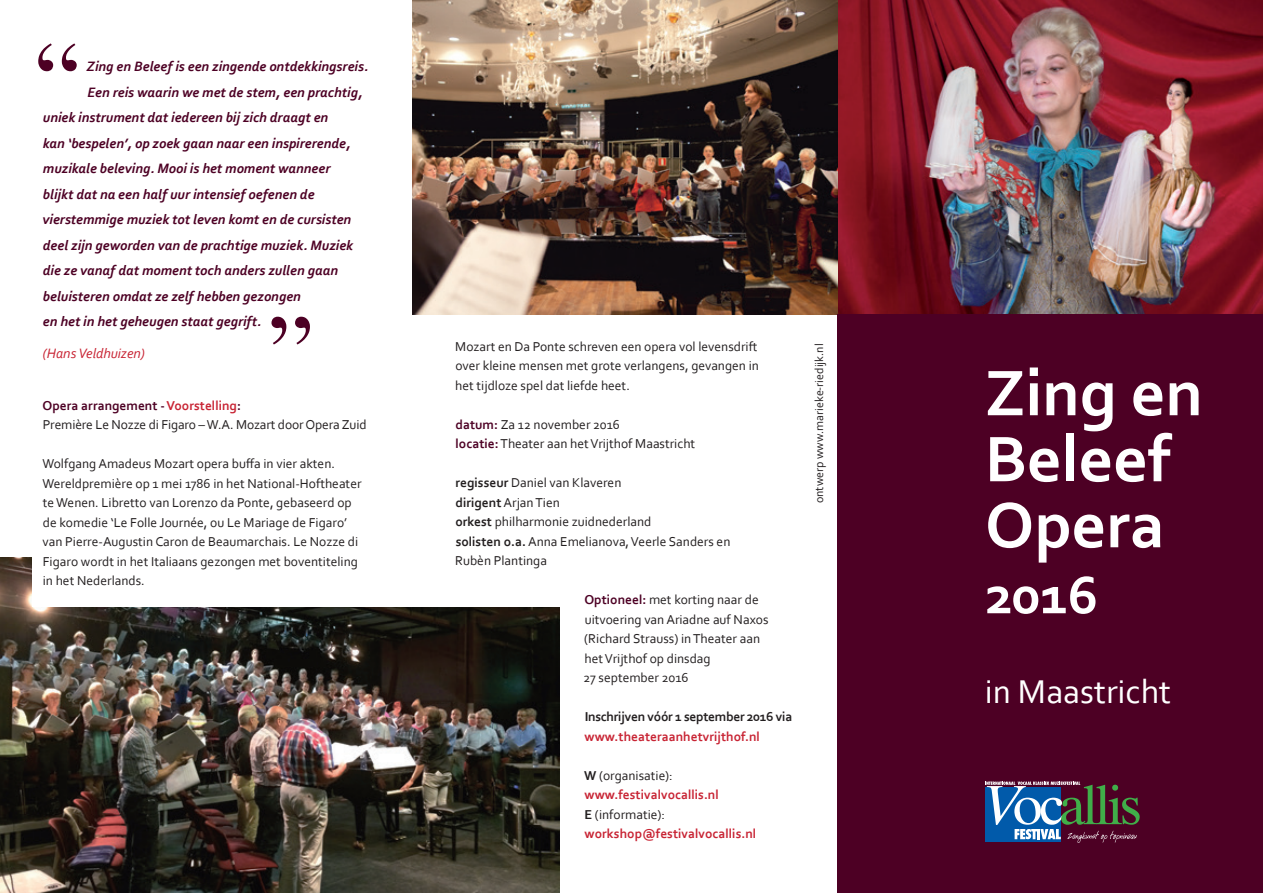
<style>
.page{position:relative;width:1263px;height:893px;background:#fff}
.page>*{position:absolute;margin:0;border:0;box-sizing:border-box;transform-origin:0 0}
.t1{font:104.25px "Times Ten";color:#4d0024}
.t2{font:700 67.5px/66px "Corbel";color:#fff}
.t3{font:700 55.5px "Corbel";color:#fff}
.t4{font:34.5px "Corbel";color:#fff}
.t5{font:italic 700 14.25px "Corbel";color:#4d0024}
.t6{font:italic 14.25px "Corbel";color:#c82434}
.t7{font:13.5px/19.5px "Corbel";color:#231f20}
.t8{font:700 13.5px/19.5px "Corbel";color:#c82434}
.t9{font:700 13.5px "Corbel";letter-spacing:-.02em;color:#231f20}
.t10{font:12px "Corbel";color:#231f20}
.s1{font-weight:700;color:#4d0024}
.s2{font-weight:700;color:#c82434}
.s3{font-weight:700}
.s4{color:#231f20}
.s5{font-weight:400;color:#231f20}
</style>
<div class="page">
<img style="left:412px;top:0;width:851px;height:314px">
<img style="left:0;top:557px;width:559px;height:336px">
<div style="left:32px;top:527px;width:650px;height:80px;background:#fff"></div>
<div style="left:838px;top:314px;width:425px;height:579px;background:#4d0024"></div>
<svg style="left:985px;top:782px;width:155px;height:61px"></svg>
<h1 class="t1" style="left:32px;top:18px;width:54px">“</h1>
<p class="t5" style="left:87px;top:58px;width:283px">Zing en Beleef is een zingende ontdekkingsreis.</p>
<p class="t5" style="left:87px;top:83px;width:277px">Een reis waarin we met de stem, een prachtig,</p>
<p class="t5" style="left:43px;top:109px;width:287px">uniek instrument dat iedereen bij zich draagt en</p>
<p class="t5" style="left:43px;top:134px;width:309px">kan ‘bespelen’, op zoek gaan naar een inspirerende,</p>
<p class="t5" style="left:43px;top:160px;width:289px">muzikale beleving. Mooi is het moment wanneer</p>
<p class="t5" style="left:43px;top:185px;width:273px">blijkt dat na een half uur intensief oefenen de</p>
<p class="t5" style="left:42px;top:211px;width:310px">vierstemmige muziek tot leven komt en de cursisten</p>
<p class="t5" style="left:43px;top:236px;width:312px">deel zijn geworden van de prachtige muziek. Muziek</p>
<p class="t5" style="left:43px;top:262px;width:297px">die ze vanaf dat moment toch anders zullen gaan</p>
<p class="t5" style="left:43px;top:287px;width:259px">beluisteren omdat ze zelf hebben gezongen</p>
<p class="t5" style="left:43px;top:313px;width:220px">en het in het geheugen staat gegrift.</p>
<p class="t6" style="left:43px;top:344px;width:104px">(Hans Veldhuizen)</p>
<p class="t7" style="left:43px;top:395px;width:326px"><span class="s1">Opera arrangement -</span> <span class="s2">Voorstelling</span><span class="s1">:<br></span>Première Le Nozze di Figaro – W.A. Mozart door Opera Zuid</p>
<p class="t7" style="left:42px;top:453px;width:321px">Wolfgang Amadeus Mozart opera buffa in vier akten.<br>Wereldpremière op 1 mei 1786 in het National-Hoftheater te Wenen. Libretto van Lorenzo da Ponte, gebaseerd op de komedie ‘Le Folle Journée, ou Le Mariage de Figaro’ van Pierre-Augustin Caron de Beaumarchais. Le Nozze di Figaro wordt in het Italiaans gezongen met boventiteling in het Nederlands.</p>
<h1 class="t1" style="left:264px;top:291px;width:54px">”</h1>
<p class="t7" style="left:455px;top:336px;width:305px;text-align:justify">Mozart en Da Ponte schreven een opera vol levensdrift over kleine mensen met grote verlangens, gevangen in het tijdloze spel dat liefde heet.</p>
<p class="t7" style="left:455px;top:414px;width:241px"><span class="s1">datum:</span> Za 12 november 2016<br><span class="s1">locatie:</span> Theater aan het Vrijthof Maastricht</p>
<p class="t7" style="left:455px;top:473px;width:277px"><span class="s3">regisseur</span> Daniel van Klaveren<br><span class="s3">dirigent</span> Arjan Tien<br><span class="s3">orkest</span> philharmonie zuidnederland<br><span class="s3">solisten o.a.</span> Anna Emelianova, Veerle Sanders en<br>Rubèn Plantinga</p>
<p class="t7" style="left:583px;top:590px;width:186px"><span class="s1">Optioneel:</span> met korting naar de uitvoering van Ariadne auf Naxos (Richard Strauss) in Theater aan het Vrijthof op dinsdag<br>27 september 2016</p>
<p class="t9" style="left:585px;top:709px;width:209px">Inschrijven vóór 1 september 2016 via</p>
<p class="t8" style="left:585px;top:726px;width:177px">www.theateraanhetvrijthof.nl</p>
<p class="t8" style="left:584px;top:765px;width:173px"><span class="s4">W</span> <span class="s5">(organisatie): </span>www.festivalvocallis.nl<br><span class="s4">E</span> <span class="s5">(informatie): </span>workshop@festivalvocallis.nl</p>
<p class="t10" style="left:812px;top:503px;width:161px;rotate:-90deg">ontwerp www.marieke-riedijk.nl</p>
<h2 class="t2" style="left:985px;top:358px;width:219px">Zing en<br>Beleef<br>Opera</h2>
<h3 class="t3" style="left:985px;top:561px;width:115px">2016</h3>
<h3 class="t4" style="left:985px;top:670px;width:188px">in Maastricht</h3>
</div>
